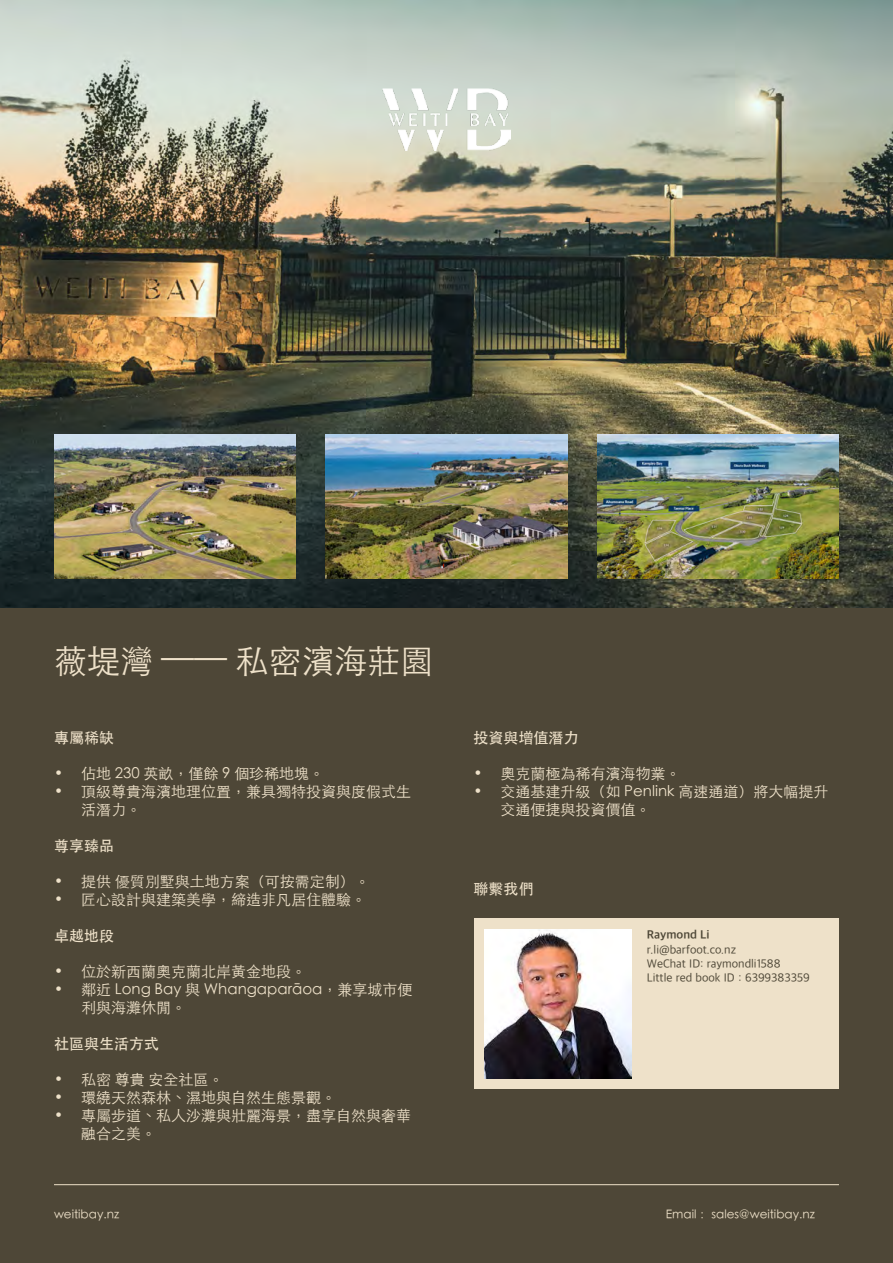
<style>
.page{position:relative;width:893px;height:1263px;background:#fff}
.page>*{position:absolute;margin:0;border:0;box-sizing:border-box;transform-origin:0 0}
.t1{font:300 33px "ST Heiti TC";color:#eee1c9}
.t2{font:300 15px/18px "ST Heiti TC";color:#eee1c9}
.t3{font:500 15px "ST Heiti TC";color:#eee1c9}
.t4{font:12px/14.4px "Apple SD Gothic Neo";color:#4e4737}
.t5{font:300 12px "ST Heiti TC";color:#eee1c9}
.t6{font:700 12px "Apple SD Gothic Neo";color:#4e4737}
</style>
<div class="page">
<div style="left:0;top:607px;width:893px;height:656px;background:#4e4737"></div>
<img style="left:0;top:0;width:893px;height:607px">
<img style="left:383px;top:89px;width:127px;height:61px">
<hr style="left:54px;top:1184px;width:785px;height:1px;background:#eee1c9">
<img style="left:54px;top:435px;width:242px;height:144px">
<img style="left:326px;top:435px;width:241px;height:144px">
<img style="left:597px;top:435px;width:242px;height:144px">
<div style="left:474px;top:919px;width:365px;height:170px;background:#eee1c9"></div>
<img style="left:484px;top:930px;width:147px;height:148px">
<h1 class="t1" style="left:54px;top:632px;width:381px">薇堤灣 —— 私密濱海莊園</h1>
<p class="t3" style="left:54px;top:729px;width:61px">專屬稀缺</p>
<p class="t2" style="left:54px;top:763px;width:272px">• 佔地 230 英畝，僅餘 9 個珍稀地塊。</p>
<p class="t2" style="left:81px;top:781px;width:331px;text-indent:-27px">• 頂級尊貴海濱地理位置，兼具獨特投資與度假式生活潛力。</p>
<p class="t3" style="left:54px;top:837px;width:61px">尊享臻品</p>
<p class="t2" style="left:54px;top:871px;width:317px">• 提供優質別墅與土地方案（可按需定制）。</p>
<p class="t2" style="left:54px;top:889px;width:313px">• 匠心設計與建築美學，締造非凡居住體驗。</p>
<p class="t3" style="left:54px;top:927px;width:61px">卓越地段</p>
<p class="t2" style="left:54px;top:961px;width:253px">• 位於新西蘭奧克蘭北岸黃金地段。</p>
<p class="t2" style="left:81px;top:979px;width:333px;text-indent:-27px">• 鄰近 Long Bay 與 Whangaparāoa，兼享城市便利與海灘休閒。</p>
<p class="t3" style="left:54px;top:1035px;width:107px">社區與生活方式</p>
<p class="t2" style="left:54px;top:1069px;width:171px">• 私密尊貴安全社區。</p>
<p class="t2" style="left:54px;top:1087px;width:283px">• 環繞天然森林、濕地與自然生態景觀。</p>
<p class="t2" style="left:81px;top:1105px;width:331px;text-indent:-27px">• 專屬步道、私人沙灘與壯麗海景，盡享自然與奢華融合之美。</p>
<p class="t3" style="left:473px;top:729px;width:106px">投資與增值潛力</p>
<p class="t2" style="left:473px;top:763px;width:208px">• 奧克蘭極為稀有濱海物業。</p>
<p class="t2" style="left:500px;top:781px;width:329px;text-indent:-27px">• 交通基建升級（如 Penlink 高速通道）將大幅提升交通便捷與投資價值。</p>
<p class="t3" style="left:473px;top:880px;width:61px">聯繫我們</p>
<p class="t6" style="left:647px;top:926px;width:64px">Raymond Li</p>
<p class="t4" style="left:647px;top:941px;width:164px">r.li@barfoot.co.nz<br>WeChat ID: raymondli1588<br>Little red book ID：6399383359</p>
<p class="t5" style="left:54px;top:1204px;width:67px">weitibay.nz</p>
<p class="t5" style="left:666px;top:1204px;width:150px">Email： sales@weitibay.nz</p>
</div>
